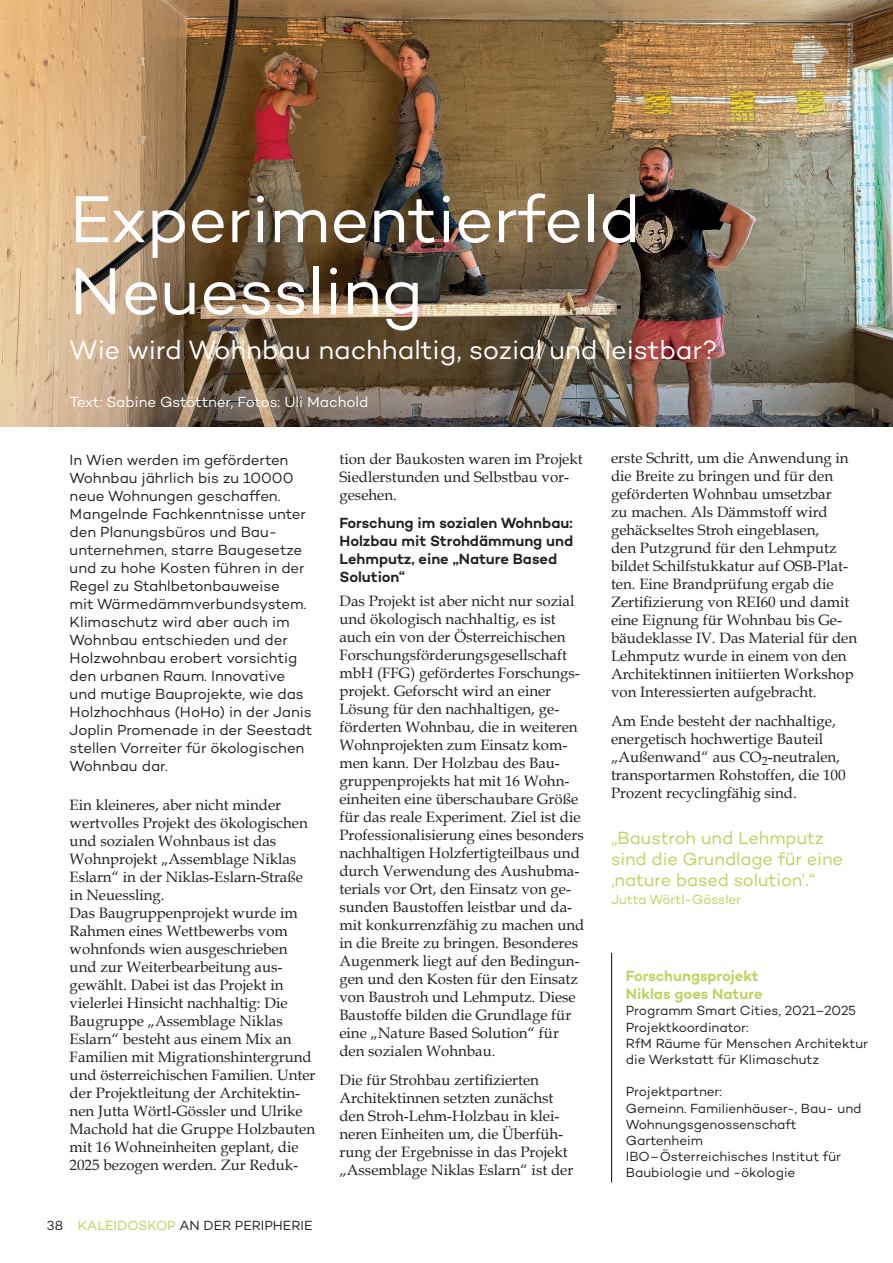
<style>
.page{position:relative;width:893px;height:1263px;background:#fff}
.page>*{position:absolute;margin:0;border:0;box-sizing:border-box;transform-origin:0 0}
.t1{font:67.5px/72px "Campton";letter-spacing:-.005em;color:#fff}
.t2{font:27px "Campton";letter-spacing:-.005em;color:#fff}
.t3{font:18px/21px "Campton";letter-spacing:-.005em;color:#b9d45b}
.t4{font:15px/18px "Book Antiqua";color:#231f20}
.t5{font:15px/18px "Campton";letter-spacing:-.005em;color:#231f20}
.t6{font:600 15px/18px "Campton";color:#231f20}
.t7{font:15px "Campton";letter-spacing:-.005em;color:#fff}
.t8{font:600 15px/18px "Campton";letter-spacing:-.005em;color:#b9d45b}
.t9{font:13.5px/16.2px "Campton";letter-spacing:-.005em;color:#231f20}
.t10{font:13.5px "Campton";letter-spacing:-.005em;color:#b9d45b}
.s1{color:#b9d45b}
</style>
<div class="page">
<img style="left:0;top:0;width:893px;height:426px">
<hr style="left:611px;top:953px;width:1px;height:229px;background:#231f20">
<h1 class="t1" style="left:70px;top:182px;width:572px">Experimentierfeld<br>Neuessling</h1>
<h2 class="t2" style="left:70px;top:333px;width:649px">Wie wird Wohnbau nachhaltig, sozial und leistbar?</h2>
<p class="t7" style="left:70px;top:393px;width:300px">Text: Sabine Gstöttner, Fotos: Uli Machold</p>
<p class="t5" style="left:70px;top:450px;width:244px">In Wien werden im geförderten<br>Wohnbau jährlich bis zu 10000 neue Wohnungen geschaffen.<br>Mangelnde Fachkenntnisse unter den Planungsbüros und Bau&shy;unternehmen, starre Baugesetze und zu hohe Kosten führen in der<br>Regel zu Stahlbetonbauweise<br>mit Wärmedämmverbundsystem.<br>Klimaschutz wird aber auch im<br>Wohnbau entschieden und der<br>Holzwohnbau erobert vorsichtig den urbanen Raum. Innovative und mutige Bauprojekte, wie das<br>Holzhochhaus (HoHo) in der Janis<br>Joplin Promenade in der Seestadt stellen Vorreiter für ökologischen<br>Wohnbau dar.</p>
<p class="t4" style="left:70px;top:796px;width:247px">Ein kleineres, aber nicht minder wertvolles Projekt des ökologischen und sozialen Wohnbaus ist das Wohnprojekt „Assemblage Niklas Eslarn“ in der Niklas-Eslarn-Straße in Neuessling.<br>Das Baugruppenprojekt wurde im Rahmen eines Wettbewerbs vom wohnfonds wien ausgeschrieben und zur Weiterbearbeitung aus&shy;gewählt. Dabei ist das Projekt in vielerlei Hinsicht nachhaltig: Die Baugruppe „Assemblage Niklas Eslarn“ besteht aus einem Mix an Familien mit Migrationshintergrund und österreichischen Familien. Unter der Projektleitung der Architektin&shy;nen Jutta Wörtl-Gössler und Ulrike Machold hat die Gruppe Holzbauten mit 16 Wohneinheiten geplant, die 2025 bezogen werden. Zur Reduk-</p>
<p class="t9" style="left:47px;top:1217px;width:267px">38 <span class="s1">KALEIDOSKOP</span> AN DER PERIPHERIE</p>
<p class="t4" style="left:339px;top:449px;width:245px">tion der Baukosten waren im Projekt<br>Siedlerstunden und Selbstbau vor&shy;gesehen.</p>
<p class="t6" style="left:339px;top:514px;width:235px">Forschung im sozialen Wohnbau:<br>Holzbau mit Strohdämmung und<br>Lehmputz, eine „Nature Based<br>Solution“</p>
<p class="t4" style="left:339px;top:591px;width:246px">Das Projekt ist aber nicht nur sozial und ökologisch nachhaltig, es ist auch ein von der Österreichischen Forschungsförderungsgesellschaft mbH (FFG) gefördertes Forschungs&shy;projekt. Geforscht wird an einer Lösung für den nachhaltigen, ge&shy;förderten Wohnbau, die in weiteren Wohnprojekten zum Einsatz kom&shy;men kann. Der Holzbau des Bau&shy;gruppenprojekts hat mit 16 Wohn&shy;einheiten eine überschaubare Größe für das reale Experiment. Ziel ist die Professionalisierung eines besonders nachhaltigen Holzfertigteilbaus und durch Verwendung des Aushubma&shy;terials vor Ort, den Einsatz von ge&shy;sunden Baustoffen leistbar und da&shy;mit konkurrenzfähig zu machen und in die Breite zu bringen. Besonderes Augenmerk liegt auf den Bedingun&shy;gen und den Kosten für den Einsatz von Baustroh und Lehmputz. Diese Baustoffe bilden die Grundlage für eine „Nature Based Solution“ für den sozialen Wohnbau.</p>
<p class="t4" style="left:339px;top:1070px;width:235px">Die für Strohbau zertifizierten Architektinnen setzten zunächst den Stroh-Lehm-Holzbau in klei&shy;neren Einheiten um, die Überfüh&shy;rung der Ergebnisse in das Projekt „Assemblage Niklas Eslarn“ ist der</p>
<p class="t4" style="left:611px;top:448px;width:248px">erste Schritt, um die Anwendung in die Breite zu bringen und für den geförderten Wohnbau umsetzbar<br>zu machen. Als Dämmstoff wird gehäckseltes Stroh eingeblasen,<br>den Putzgrund für den Lehmputz bildet Schilfstukkatur auf OSB-Plat&shy;ten. Eine Brandprüfung ergab die Zertifizierung von REI60 und damit eine Eignung für Wohnbau bis Ge&shy;bäudeklasse IV. Das Material für den Lehmputz wurde in einem von den Architektinnen initiierten Workshop von Interessierten aufgebracht.</p>
<p class="t4" style="left:611px;top:711px;width:236px">Am Ende besteht der nachhaltige, energetisch hochwertige Bauteil „Außenwand“ aus CO<sub>2</sub>-neutralen, transportarmen Rohstoffen, die 100<br>Prozent recyclingfähig sind.</p>
<p class="t3" style="left:611px;top:827px;width:233px">„Baustroh und Lehmputz sind die Grundlage für eine ‚nature based solution‘.“</p>
<p class="t10" style="left:611px;top:891px;width:132px">Jutta Wörtl-Gössler</p>
<p class="t8" style="left:626px;top:967px;width:138px">Forschungsprojekt<br>Niklas goes Nature</p>
<p class="t9" style="left:626px;top:1002px;width:244px">Programm Smart Cities, 2021–2025<br>Projektkoordinator:<br>RfM Räume für Menschen Architektur die Werkstatt für Klimaschutz</p>
<p class="t9" style="left:626px;top:1083px;width:237px">Projektpartner:<br>Gemeinn. Familienhäuser-, Bau- und<br>Wohnungsgenossenschaft<br>Gartenheim<br>IBO–Österreichisches Institut für<br>Baubiologie und -ökologie</p>
</div>
